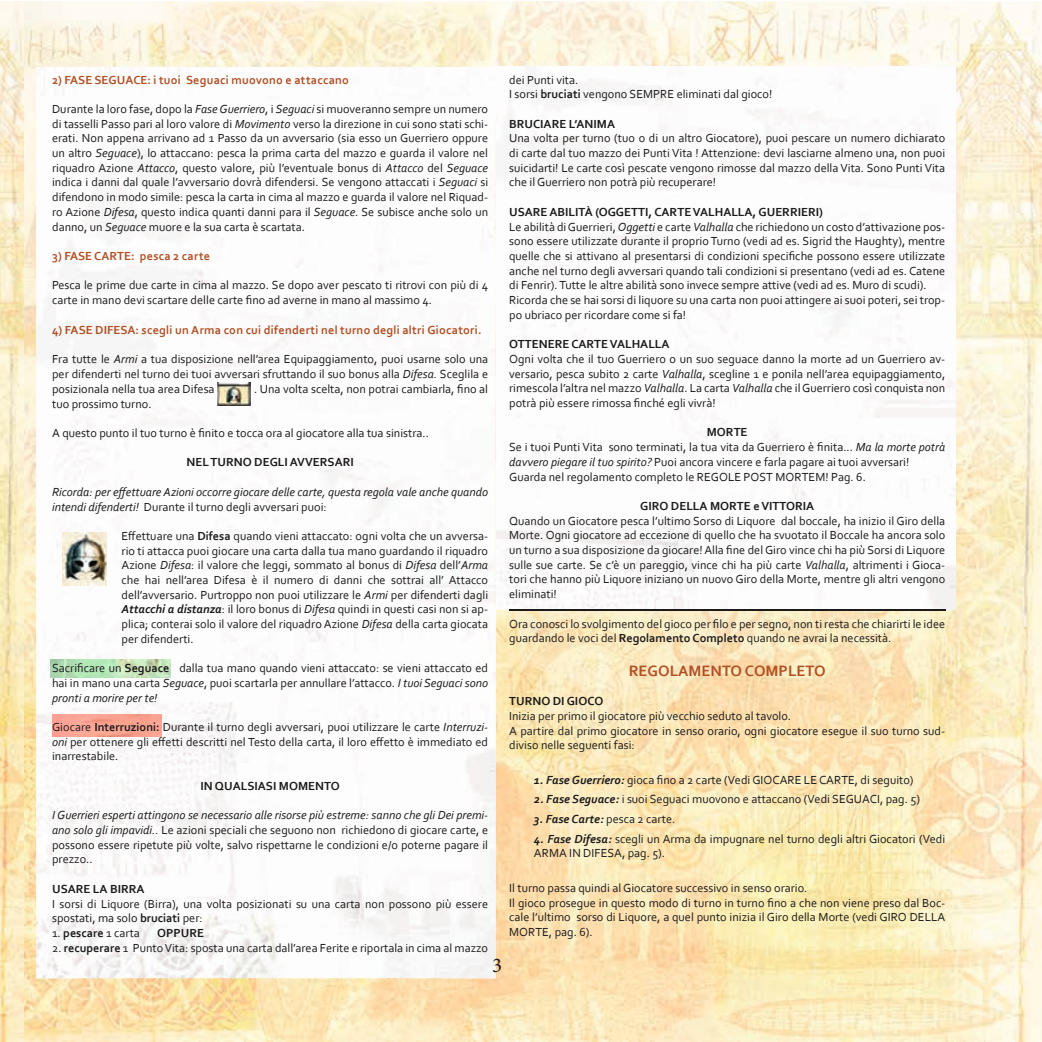
<style>
.page{position:relative;width:1042px;height:1042px;background:#fff}
.page>*{position:absolute;margin:0;border:0;box-sizing:border-box;transform-origin:0 0}
.t1{font:21px "Minion Pro";color:#1c1b1c}
.t2{font:700 15.75px "Corbel";color:#b05024}
.t3{font:12.25px/14.7px "Corbel";color:#1c1b1c;text-align:justify}
.t4{font:700 12.25px "Corbel";letter-spacing:.02em;color:#b05024}
.t5{font:italic 12.25px/14.7px "Corbel";color:#1c1b1c}
.t6{font:700 12.25px "Corbel";color:#1c1b1c}
.t7{font:italic 700 12.25px "Corbel";color:#1c1b1c}
.s1{font-style:italic}
.s2{font-style:normal}
.s3{font-weight:700}
.s4{font-weight:700;font-style:italic}
.s5{font-weight:400;font-style:normal}
</style>
<div class="page">
<img style="left:24px;top:1px;width:1018px;height:122px">
<img style="left:24px;top:123px;width:59px;height:919px">
<img style="left:863px;top:123px;width:179px;height:919px">
<img style="left:443px;top:552px;width:420px;height:490px">
<img style="left:83px;top:978px;width:360px;height:64px">
<img style="left:36px;top:67px;width:459px;height:911px">
<img style="left:51px;top:659px;width:120px;height:19px">
<img style="left:52px;top:715px;width:109px;height:21px">
<img style="left:497px;top:67px;width:459px;height:542px">
<img style="left:217px;top:382px;width:34px;height:23px">
<img style="left:0;top:1px;width:24px;height:1041px">
<img style="left:62px;top:533px;width:45px;height:52px">
<hr style="left:509px;top:609px;width:436px;height:2px;background:#1c1b1c">
<p class="t4" style="left:52px;top:72px;width:298px">2) FASE SEGUACE: i tuoi Seguaci muovono e attaccano</p>
<p class="t3" style="left:52px;top:101px;width:437px">Durante la loro fase, dopo la <span class="s1">Fase Guerriero</span>, i <span class="s1">Seguaci</span> si muoveranno sempre un numero di tasselli Passo pari al loro valore di <span class="s1">Movimento</span> verso la direzione in cui sono stati schi&shy;erati. Non appena arrivano ad 1 Passo da un avversario (sia esso un Guerriero oppure un altro <span class="s1">Seguace</span>), lo attaccano: pesca la prima carta del mazzo e guarda il valore nel riquadro Azione <span class="s1">Attacco</span>, questo valore, più l’eventuale bonus di <span class="s1">Attacco</span> del <span class="s1">Seguace </span>indica i danni dal quale l’avversario dovrà difendersi. Se vengono attaccati i <span class="s1">Seguaci</span> si difendono in modo simile: pesca la carta in cima al mazzo e guarda il valore nel Riquad&shy;ro Azione <span class="s1">Difesa</span>, questo indica quanti danni para il <span class="s1">Seguace</span>. Se subisce anche solo un danno, un <span class="s1">Seguace</span> muore e la sua carta è scartata.</p>
<p class="t4" style="left:52px;top:248px;width:159px">3) FASE CARTE: pesca 2 carte</p>
<p class="t3" style="left:52px;top:278px;width:437px">Pesca le prime due carte in cima al mazzo. Se dopo aver pescato ti ritrovi con più di 4 carte in mano devi scartare delle carte fino ad averne in mano al massimo 4.</p>
<p class="t4" style="left:52px;top:322px;width:431px">4) FASE DIFESA: scegli un Arma con cui difenderti nel turno degli altri Giocatori.</p>
<p class="t3" style="left:52px;top:351px;width:437px">Fra tutte le <span class="s1">Armi</span> a tua disposizione nell’area Equipaggiamento, puoi usarne solo una per difenderti nel turno dei tuoi avversari sfruttando il suo bonus alla <span class="s1">Difesa.</span> Sceglila e posizionala nella tua area Difesa</p>
<p class="t3" style="left:254px;top:381px;width:235px">. Una volta scelta, non potrai cambiarla, fino al</p>
<p class="t3" style="left:52px;top:396px;width:101px">tuo prossimo turno.</p>
<p class="t3" style="left:52px;top:425px;width:378px">A questo punto il tuo turno è finito e tocca ora al giocatore alla tua sinistra..</p>
<p class="t6" style="left:186px;top:455px;width:169px">NEL TURNO DEGLI AVVERSARI</p>
<p class="t5" style="left:52px;top:484px;width:437px">Ricorda: per effettuare Azioni occorre giocare delle carte, questa regola vale anche quando intendi difenderti! <span class="s2">Durante il turno degli avversari puoi:</span></p>
<p class="t3" style="left:122px;top:528px;width:368px">Effettuare una <span class="s3">Difesa</span> quando vieni attaccato: ogni volta che un avversa&shy;rio ti attacca puoi giocare una carta dalla tua mano guardando il riquadro Azione <span class="s1">Difesa</span>: il valore che leggi, sommato al bonus di <span class="s1">Difesa</span> dell’<span class="s1">Arma </span>che hai nell’area Difesa è il numero di danni che sottrai all’ Attacco dell’avversario. Purtroppo non puoi utilizzare le <span class="s1">Armi</span> per difenderti dagli <span class="s4">Attacchi a distanza</span>: il loro bonus di <span class="s1">Difesa</span> quindi in questi casi non si ap&shy;plica; conterai solo il valore del riquadro Azione <span class="s1">Difesa</span> della carta giocata per difenderti.</p>
<p class="t3" style="left:52px;top:660px;width:437px">Sacrificare un <span class="s3">Seguace</span> dalla tua mano quando vieni attaccato: se vieni attaccato ed hai in mano una carta <span class="s1">Seguace</span>, puoi scartarla per annullare l’attacco. <span class="s1">I tuoi Seguaci sono pronti a morire per te!</span></p>
<p class="t3" style="left:52px;top:719px;width:437px">Giocare <span class="s3">Interruzioni:</span> Durante il turno degli avversari, puoi utilizzare le carte <span class="s1">Interruzi&shy;oni</span> per ottenere gli effetti descritti nel Testo della carta, il loro effetto è immediato ed inarrestabile.</p>
<p class="t6" style="left:201px;top:778px;width:141px">IN QUALSIASI MOMENTO</p>
<p class="t3" style="left:52px;top:807px;width:437px"><span class="s1">I Guerrieri esperti attingono se necessario alle risorse più estreme: sanno che gli Dei premi&shy;ano solo gli impavidi..</span> Le azioni speciali che seguono non richiedono di giocare carte, e possono essere ripetute più volte, salvo rispettarne le condizioni e/o poterne pagare il prezzo..</p>
<p class="t6" style="left:52px;top:881px;width:94px">USARE LA BIRRA</p>
<p class="t3" style="left:52px;top:896px;width:437px">I sorsi di Liquore (Birra), una volta posizionati su una carta non possono più essere spostati, ma solo <span class="s3">bruciati</span> per:</p>
<p class="t3" style="left:52px;top:925px;width:89px">1. <span class="s3">pescare</span> 1 carta</p>
<p class="t6" style="left:157px;top:925px;width:48px">OPPURE</p>
<p class="t3" style="left:52px;top:940px;width:437px">2. <span class="s3">recuperare</span> 1 Punto Vita: sposta una carta dall’area Ferite e riportala in cima al mazzo</p>
<h1 class="t1" style="left:492px;top:951px;width:12px">3</h1>
<p class="t3" style="left:509px;top:72px;width:265px">dei Punti vita.<br>I sorsi <span class="s3">bruciati</span> vengono SEMPRE eliminati dal gioco!</p>
<p class="t6" style="left:509px;top:116px;width:107px">BRUCIARE L’ANIMA</p>
<p class="t3" style="left:509px;top:131px;width:437px">Una volta per turno (tuo o di un altro Giocatore), puoi pescare un numero dichiarato di carte dal tuo mazzo dei Punti Vita ! Attenzione: devi lasciarne almeno una, non puoi suicidarti! Le carte così pescate vengono rimosse dal mazzo della Vita. Sono Punti Vita che il Guerriero non potrà più recuperare!</p>
<p class="t3" style="left:509px;top:204px;width:437px;text-align:left"><span class="s3">USARE ABILITÀ (OGGETTI, CARTE VALHALLA, GUERRIERI)<br></span>Le abilità di Guerrieri, <span class="s1">Oggetti</span> e carte <span class="s1">Valhalla</span> che richiedono un costo d’attivazione pos&shy;sono essere utilizzate durante il proprio Turno (vedi ad es. Sigrid the Haughty), mentre quelle che si attivano al presentarsi di condizioni specifiche possono essere utilizzate anche nel turno degli avversari quando tali condizioni si presentano (vedi ad es. Catene di Fenrir). Tutte le altre abilità sono invece sempre attive (vedi ad es. Muro di scudi).<br>Ricorda che se hai sorsi di liquore su una carta non puoi attingere ai suoi poteri, sei trop&shy;po ubriaco per ricordare come si fa!</p>
<p class="t6" style="left:509px;top:336px;width:162px">OTTENERE CARTE VALHALLA</p>
<p class="t3" style="left:509px;top:351px;width:437px">Ogni volta che il tuo Guerriero o un suo seguace danno la morte ad un Guerriero av&shy;versario, pesca subito 2 carte <span class="s1">Valhalla</span>, scegline 1 e ponila nell’area equipaggiamento, rimescola l’altra nel mazzo <span class="s1">Valhalla</span>. La carta <span class="s1">Valhalla</span> che il Guerriero così conquista non potrà più essere rimossa finché egli vivrà!</p>
<p class="t3" style="left:509px;top:425px;width:437px;text-align:left;text-indent:198px"><span class="s3">MORTE<br></span>Se i tuoi Punti Vita sono terminati, la tua vita da Guerriero è finita... <span class="s1">Ma la morte potrà davvero piegare il tuo spirito?</span> Puoi ancora vincere e farla pagare ai tuoi avversari!<br>Guarda nel regolamento completo le REGOLE POST MORTEM! Pag. 6.</p>
<p class="t6" style="left:640px;top:498px;width:176px">GIRO DELLA MORTE e VITTORIA</p>
<p class="t3" style="left:509px;top:513px;width:437px">Quando un Giocatore pesca l’ultimo Sorso di Liquore dal boccale, ha inizio il Giro della Morte. Ogni giocatore ad eccezione di quello che ha svuotato il Boccale ha ancora solo un turno a sua disposizione da giocare! Alla fine del Giro vince chi ha più Sorsi di Liquore sulle sue carte. Se c’è un pareggio, vince chi ha più carte <span class="s1">Valhalla</span>, altrimenti i Gioca&shy;tori che hanno più Liquore iniziano un nuovo Giro della Morte, mentre gli altri vengono eliminati!</p>
<p class="t3" style="left:509px;top:616px;width:437px">Ora conosci lo svolgimento del gioco per filo e per segno, non ti resta che chiarirti le idee guardando le voci del <span class="s3">Regolamento Completo</span> quando ne avrai la necessità.</p>
<p class="t2" style="left:629px;top:661px;width:198px">REGOLAMENTO COMPLETO</p>
<p class="t6" style="left:509px;top:693px;width:96px">TURNO DI GIOCO</p>
<p class="t3" style="left:509px;top:708px;width:437px;text-align:left">Inizia per primo il giocatore più vecchio seduto al tavolo.<br>A partire dal primo giocatore in senso orario, ogni giocatore esegue il suo turno sud&shy;diviso nelle seguenti fasi:</p>
<p class="t3" style="left:534px;top:772px;width:381px"><span class="s4">1. Fase Guerriero:</span> gioca fino a 2 carte (Vedi GIOCARE LE CARTE, di seguito)</p>
<p class="t3" style="left:534px;top:792px;width:387px"><span class="s4">2. Fase Seguace:</span> i suoi Seguaci muovono e attaccano (Vedi SEGUACI, pag. 5)</p>
<p class="t7" style="left:534px;top:811px;width:143px">3. Fase Carte: <span class="s5">pesca 2 carte.</span></p>
<p class="t3" style="left:534px;top:831px;width:413px"><span class="s4">4. Fase Difesa:</span> scegli un Arma da impugnare nel turno degli altri Giocatori (Vedi<br>ARMA IN DIFESA, pag. 5).</p>
<p class="t3" style="left:509px;top:880px;width:437px;text-align:left">Il turno passa quindi al Giocatore successivo in senso orario.<br>Il gioco prosegue in questo modo di turno in turno fino a che non viene preso dal Boc&shy;cale l’ultimo sorso di Liquore, a quel punto inizia il Giro della Morte (vedi GIRO DELLA MORTE, pag. 6).</p>
</div>
